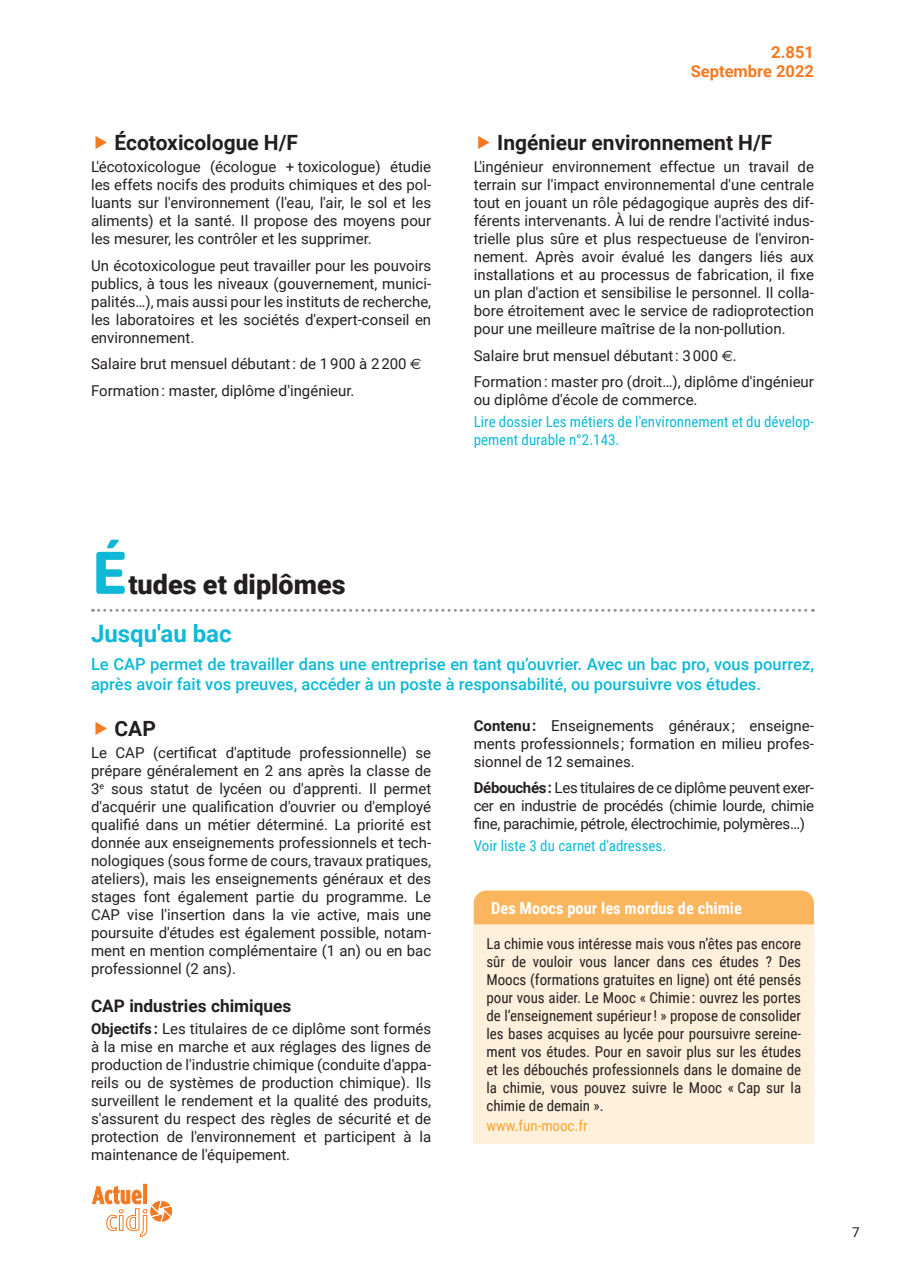
<style>
.page{position:relative;width:905px;height:1275px;background:#fff}
.page>*{position:absolute;margin:0;border:0;box-sizing:border-box;transform-origin:0 0}
.t1{font:700 60px "Filson Soft";color:#0db9d6}
.t2{font:900 27px "Roboto";color:#231f20}
.t3{font:700 24px "Roboto";color:#0db9d6}
.t4{font:700 21px "Roboto";color:#231f20}
.t5{font:700 17.25px "Roboto";color:#231f20}
.t6{font:500 16.5px/19.8px "Roboto";color:#0db9d6}
.t7{font:700 16.5px "Roboto Condensed";color:#fff}
.t8{font:700 16.5px/19.8px "Roboto";color:#f47921;text-align:right}
.t9{font:15px/18px "Roboto";color:#231f20;text-align:justify}
.t10{font:15px/18px "Roboto Condensed";letter-spacing:-.005em;color:#231f20;text-align:justify}
.t11{font:15px/18px "Roboto Condensed";color:#0db9d6}
.t12{font:15px "Roboto Condensed";letter-spacing:-.005em;color:#faa636}
.t13{font:13.5px "Roboto";color:#231f20}
.s1{font-family:"Euro Sans"}
.s2{font-weight:700}
</style>
<div class="page">
<div style="left:143px;top:1184px;width:4px;height:20px;border:1px solid #f47921"></div>
<svg style="left:92px;top:1185px;width:81px;height:52px"></svg>
<svg style="left:93px;top:609px;width:720px;height:3px"></svg>
<div style="left:474px;top:890px;width:340px;height:34px;background:#fbb65d"></div>
<div style="left:474px;top:924px;width:340px;height:219px;background:#fef0db"></div>
<h3 class="t4" style="left:115px;top:128px;width:185px">Écotoxicologue H/F</h3>
<p class="t9" style="left:91px;top:157px;width:342px">L'écotoxicologue (écologue + toxicologue) étudie les effets nocifs des produits chimiques et des pol&shy;luants sur l'environnement (l'eau, l'air, le sol et les aliments) et la santé. Il propose des moyens pour les mesurer, les contrôler et les supprimer.</p>
<p class="t9" style="left:91px;top:256px;width:342px">Un écotoxicologue peut travailler pour les pouvoirs publics, à tous les niveaux (gouvernement, munici&shy;palités…), mais aussi pour les instituts de recherche, les laboratoires et les sociétés d'expert-conseil en environnement.</p>
<p class="t9" style="left:91px;top:350px;width:332px;line-height:26.5px">Salaire brut mensuel débutant : de 1 900 à 2 200 <span class="s1">€<br></span>Formation : master, diplôme d'ingénieur.</p>
<p class="t8" style="left:691px;top:41px;width:125px">2.851<br>Septembre 2022</p>
<h3 class="t4" style="left:497px;top:128px;width:277px">Ingénieur environnement H/F</h3>
<p class="t9" style="left:474px;top:157px;width:342px">L'ingénieur environnement effectue un travail de terrain sur l'impact environnemental d'une centrale tout en jouant un rôle pédagogique auprès des dif&shy;férents intervenants. À lui de rendre l'activité indus&shy;trielle plus sûre et plus respectueuse de l'environ&shy;nement. Après avoir évalué les dangers liés aux installations et au processus de fabrication, il fixe un plan d'action et sensibilise le personnel. Il colla&shy;bore étroitement avec le service de radioprotection pour une meilleure maîtrise de la non-pollution.</p>
<p class="t9" style="left:474px;top:341px;width:342px;line-height:26.5px">Salaire brut mensuel débutant : 3 000 <span class="s1">€</span>.<br>Formation : master pro (droit…), diplôme d'ingénieur</p>
<p class="t9" style="left:474px;top:390px;width:225px">ou diplôme d'école de commerce.</p>
<p class="t11" style="left:474px;top:412px;width:342px">Lire dossier Les métiers de l'environnement et du dévelop&shy;pement durable n°2.143.</p>
<h1 class="t1" style="left:92px;top:534px;width:38px">É</h1>
<h2 class="t2" style="left:128px;top:565px;width:219px">tudes et diplômes</h2>
<h3 class="t3" style="left:91px;top:616px;width:142px">Jusqu'au bac</h3>
<p class="t6" style="left:91px;top:653px;width:724px">Le CAP permet de travailler dans une entreprise en tant qu’ouvrier. Avec un bac pro, vous pourrez, après avoir fait vos preuves, accéder à un poste à responsabilité, ou poursuivre vos études.</p>
<h3 class="t4" style="left:115px;top:713px;width:43px">CAP</h3>
<p class="t9" style="left:91px;top:743px;width:342px">Le CAP (certificat d'aptitude professionnelle) se prépare généralement en 2 ans après la classe de 3<sup>e</sup> sous statut de lycéen ou d'apprenti. Il permet d'acquérir une qualification d'ouvrier ou d'employé qualifié dans un métier déterminé. La priorité est donnée aux enseignements professionnels et tech&shy;nologiques (sous forme de cours, travaux pratiques, ateliers), mais les enseignements généraux et des stages font également partie du programme. Le CAP vise l'insertion dans la vie active, mais une poursuite d'études est également possible, notam&shy;ment en mention complémentaire (1 an) ou en bac professionnel (2 ans).</p>
<p class="t5" style="left:91px;top:993px;width:202px">CAP industries chimiques</p>
<p class="t9" style="left:91px;top:1019px;width:342px"><span class="s2">Objectifs :</span> Les titulaires de ce diplôme sont formés à la mise en marche et aux réglages des lignes de production de l'industrie chimique (conduite d'appa&shy;reils ou de systèmes de production chimique). Ils surveillent le rendement et la qualité des produits, s'assurent du respect des règles de sécurité et de protection de l'environnement et participent à la maintenance de l'équipement.</p>
<p class="t9" style="left:474px;top:716px;width:342px"><span class="s2">Contenu :</span> Enseignements généraux ; enseigne&shy;ments professionnels ; formation en milieu profes&shy;sionnel de 12 semaines.</p>
<p class="t9" style="left:474px;top:778px;width:342px"><span class="s2">Débouchés :</span> Les titulaires de ce diplôme peuvent exer&shy;cer en industrie de procédés (chimie lourde, chimie fine, parachimie, pétrole, électrochimie, polymères…)</p>
<p class="t11" style="left:474px;top:836px;width:194px">Voir liste 3 du carnet d'adresses.</p>
<p class="t7" style="left:491px;top:896px;width:252px">Des Moocs pour les mordus de chimie</p>
<p class="t10" style="left:486px;top:934px;width:316px">La chimie vous intéresse mais vous n’êtes pas encore sûr de vouloir vous lancer dans ces études ? Des Moocs (formations gratuites en ligne) ont été pensés pour vous aider. Le Mooc « Chimie : ouvrez les portes de l’enseignement supérieur ! » propose de consolider les bases acquises au lycée pour poursuivre sereine&shy;ment vos études. Pour en savoir plus sur les études et les débouchés professionnels dans le domaine de la chimie, vous pouvez suivre le Mooc « Cap sur la chimie de demain ».</p>
<p class="t12" style="left:486px;top:1115px;width:103px">www.fun-mooc.fr</p>
<p class="t13" style="left:852px;top:1223px;width:9px">7</p>
</div>
